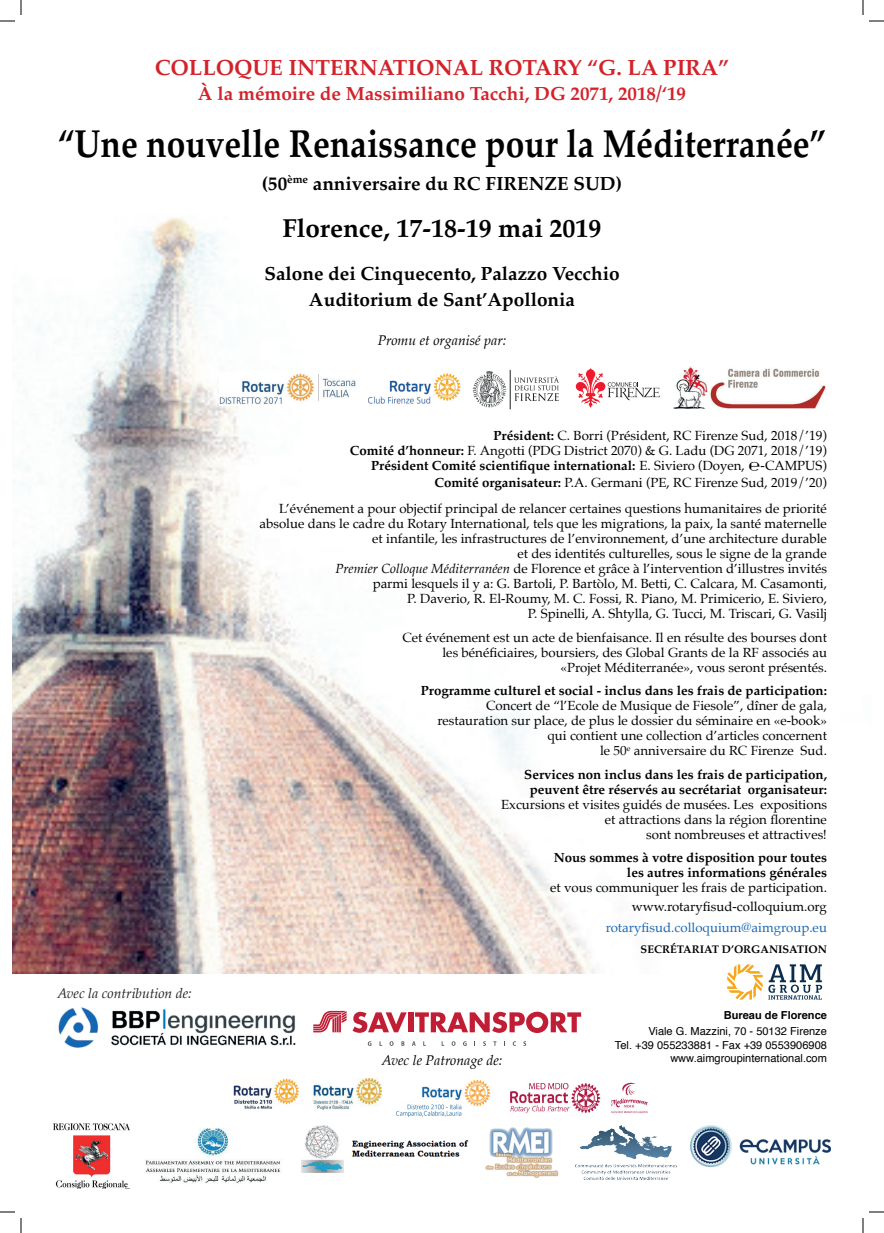
<style>
.page{position:relative;width:884px;height:1233px;background:#fff}
.page>*{position:absolute;margin:0;border:0;box-sizing:border-box;transform-origin:0 0}
.t1{font:700 39px "Palatino";color:#000001;scale:.86 1}
.t2{font:700 26px "Palatino";color:#000001}
.t3{font:700 22px "Palatino";color:#d3222a}
.t4{font:700 19px/26.8px "Palatino";color:#000001;text-align:center}
.t5{font:700 19px "Palatino";color:#d3222a}
.t6{font:italic 14px "Palatino";color:#000001}
.t7{font:italic 14px "Palatino";color:#231f20}
.t8{font:13.3px/15px "Palatino";color:#000001;text-align:right}
.t9{font:700 13.3px/15px "Palatino";color:#000001;text-align:center}
.t10{font:13.3px "Palatino";color:#1b69b4}
.t11{font:11.1px/13.3px "Helvetica";color:#000001;text-align:right}
.t12{font:700 11.1px "Palatino";color:#000001}
.t13{font:700 11.1px "Helvetica";color:#000001}
.s1{font-weight:700}
.s2{font-family:"TREBBI";font-weight:500;font-size:9px}
.s3{font-style:italic}
</style>
<div class="page">
<img style="left:12px;top:217px;width:583px;height:756px">
<img style="left:220px;top:372px;width:136px;height:33px">
<img style="left:367px;top:372px;width:94px;height:37px">
<img style="left:472px;top:368px;width:88px;height:42px">
<svg style="left:576px;top:367px;width:84px;height:41px"></svg>
<img style="left:673px;top:366px;width:153px;height:43px">
<img style="left:233px;top:1079px;width:66px;height:30px">
<img style="left:314px;top:1079px;width:67px;height:30px">
<img style="left:510px;top:1082px;width:138px;height:31px">
<img style="left:422px;top:1079px;width:68px;height:28px">
<img style="left:396px;top:1103px;width:67px;height:14px">
<img style="left:145px;top:1128px;width:136px;height:55px">
<img style="left:301px;top:1125px;width:168px;height:48px">
<img style="left:575px;top:1125px;width:101px;height:54px">
<img style="left:485px;top:1127px;width:74px;height:51px">
<img style="left:690px;top:1125px;width:141px;height:41px">
<img style="left:53px;top:1123px;width:76px;height:65px">
<img style="left:58px;top:1007px;width:238px;height:41px">
<svg style="left:313px;top:1011px;width:34px;height:21px"></svg>
<svg style="left:353px;top:1011px;width:54px;height:21px"></svg>
<div style="left:408px;top:1012px;width:5px;height:20px;background:#c11e35"></div>
<svg style="left:415px;top:1011px;width:166px;height:22px"></svg>
<svg style="left:389px;top:1041px;width:5px;height:4px"></svg>
<svg style="left:401px;top:1041px;width:3px;height:4px"></svg>
<svg style="left:412px;top:1041px;width:4px;height:4px"></svg>
<svg style="left:463px;top:1041px;width:4px;height:4px"></svg>
<svg style="left:483px;top:1041px;width:3px;height:4px"></svg>
<svg style="left:727px;top:964px;width:95px;height:35px"></svg>
<svg style="left:0;top:1211px;width:15px;height:1px"></svg>
<svg style="left:869px;top:1211px;width:15px;height:1px"></svg>
<svg style="left:0;top:0;width:22px;height:22px"></svg>
<svg style="left:20px;top:1218px;width:2px;height:15px"></svg>
<svg style="left:862px;top:0;width:22px;height:22px"></svg>
<svg style="left:862px;top:1218px;width:2px;height:15px"></svg>
<h3 class="t3" style="left:155px;top:49px;width:576px">COLLOQUE INTERNATIONAL ROTARY “G. LA PIRA”</h3>
<h3 class="t5" style="left:198px;top:77px;width:489px">À la mémoire de Massimiliano Tacchi, DG 2071, 2018/‘19</h3>
<h1 class="t1" style="left:58px;top:110px;width:895px">“Une nouvelle Renaissance pour la Méditerranée”</h1>
<h3 class="t4" style="left:262px;top:169px;width:362px">(50<sup>ème</sup> anniversaire du RC FIRENZE SUD)</h3>
<h2 class="t2" style="left:282px;top:206px;width:321px">Florence, 17-18-19 mai 2019</h2>
<h3 class="t4" style="left:264px;top:259px;width:357px">Salone dei Cinquecento, Palazzo Vecchio<br>Auditorium de Sant’Apollonia</h3>
<p class="t6" style="left:378px;top:329px;width:130px">Promu et organisé par:</p>
<p class="t7" style="left:57px;top:981px;width:136px">Avec la contribution de:</p>
<p class="t8" style="left:350px;top:428px;width:479px"><span class="s1">Président:</span> C. Borri (Président, RC Firenze Sud, 2018/’19)<br><span class="s1">Comité d’honneur:</span> F. Angotti (PDG District 2070) &amp; G. Ladu (DG 2071, 2018/’19)<br><span class="s1">Président Comité scientifique international:</span> E. Siviero (Doyen, <span class="s2">h</span>-CAMPUS)</p>
<p class="t8" style="left:279px;top:469px;width:549px;line-height:26.3px"><span class="s1">Comité organisateur:</span> P.A. Germani (PE, RC Firenze Sud, 2019/’20)<br>L’événement a pour objectif principal de relancer certaines questions humanitaires de priorité</p>
<p class="t8" style="left:259px;top:516px;width:569px">absolue dans le cadre du Rotary International, tels que les migrations, la paix, la santé maternelle et infantile, les infrastructures de l’environnement, d’une architecture durable<br>et des identités culturelles, sous le signe de la grande<br><span class="s3">Premier Colloque Méditerranéen</span> de Florence et grâce à l’intervention d’illustres invités<br>parmi lesquels il y a: G. Bartoli, P. Bartòlo, M. Betti, C. Calcara, M. Casamonti,<br>P. Daverio, R. El-Roumy, M. C. Fossi, R. Piano, M. Primicerio, E. Siviero,<br>P. Spinelli, A. Shtylla, G. Tucci, M. Triscari, G. Vasilj</p>
<p class="t8" style="left:402px;top:629px;width:426px">Cet événement est un acte de bienfaisance. Il en résulte des bourses dont les bénéficiaires, boursiers, des Global Grants de la RF associés au «Projet Méditerranée», vous seront présentés.</p>
<p class="t9" style="left:421px;top:683px;width:408px">Programme culturel et social - inclus dans les frais de participation:</p>
<p class="t8" style="left:437px;top:698px;width:391px">Concert de “l’Ecole de Musique de Fiesole”, dîner de gala, restauration sur place, de plus le dossier du séminaire en «e-book» qui contient une collection d’articles concernent<br>le 50<sup>e</sup> anniversaire du RC Firenze Sud.</p>
<p class="t9" style="left:524px;top:766px;width:304px">Services non inclus dans les frais de participation, peuvent être réservés au secrétariat organisateur:</p>
<p class="t8" style="left:501px;top:796px;width:327px">Excursions et visites guidés de musées. Les expositions et attractions dans la région florentine<br>sont nombreuses et attractives!</p>
<p class="t9" style="left:554px;top:850px;width:275px;text-align:right">Nous sommes à votre disposition pour toutes les autres informations générales</p>
<p class="t8" style="left:550px;top:878px;width:278px;line-height:19px">et vous communiquer les frais de participation. www.rotaryfisud-colloquium.org</p>
<p class="t10" style="left:606px;top:916px;width:223px">rotaryfisud.colloquium@aimgroup.eu</p>
<p class="t12" style="left:641px;top:939px;width:188px">SECRÉTARIAT D’ORGANISATION</p>
<p class="t6" style="left:382px;top:1048px;width:122px">Avec le Patronage de:</p>
<p class="t13" style="left:724px;top:1006px;width:105px">Bureau de Florence</p>
<p class="t11" style="left:615px;top:1025px;width:213px">Viale G. Mazzini, 70 - 50132 Firenze<br>Tel. +39 055233881 - Fax +39 0553906908 www.aimgroupinternational.com</p>
</div>
